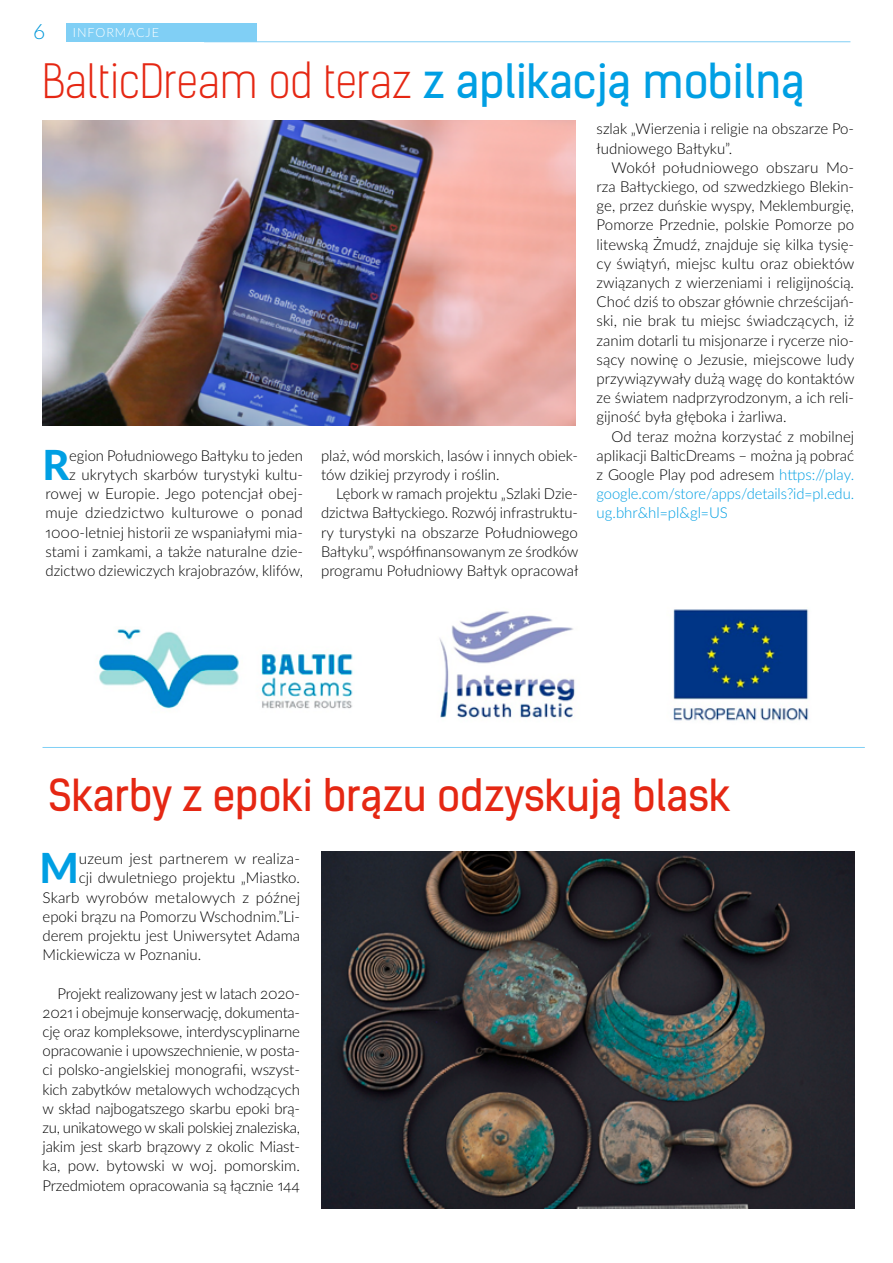
<style>
.page{position:relative;width:893px;height:1263px;background:#fff}
.page>*{position:absolute;margin:0;border:0;box-sizing:border-box;transform-origin:0 0}
.t1{font:300 45px "Kelson Sans";color:#e52713}
.t2{font:42px "Kelson Sans";color:#e52713}
.t3{font:800 41.4px "Lato";color:#009fe3}
.t4{font:300 21px "Lato";color:#0097d9}
.t5{font:300 15px/19.2px "Lato";color:#000;text-align:justify}
.t6{font:300 12.6px "Lato";letter-spacing:.07em;color:#fff}
.s1{font-weight:400;color:#009fe3}
.s2{color:#009fe3}
</style>
<div class="page">
<div style="left:67px;top:23px;width:190px;height:19px;background:#80cff5"></div>
<hr style="left:204px;top:41px;width:646px;height:1px;background:#80cff5">
<hr style="left:43px;top:747px;width:822px;height:1px;background:#80cff5">
<img style="left:43px;top:121px;width:533px;height:304px">
<img style="left:321px;top:851px;width:533px;height:357px">
<img style="left:99px;top:609px;width:710px;height:112px">
<h3 class="t4" style="left:33px;top:17px;width:14px">6</h3>
<p class="t6" style="left:73px;top:24px;width:88px">INFORMACJE</p>
<h1 class="t1" style="left:43px;top:54px;width:764px">BalticDream od teraz <span class="s1">z aplikacją mobilną</span></h1>
<p class="t5" style="left:45px;top:445px;width:259px;text-align:right">egion Południowego Bałtyku to jeden<br>z ukrytych skarbów turystyki kultu&shy;rowej w Europie. Jego potencjał obej&shy;muje dziedzictwo kulturowe o ponad 1000-letniej historii ze wspaniałymi mia&shy;stami i zamkami, a także naturalne dzie&shy;dzictwo dziewiczych krajobrazów, klifów,</p>
<p class="t5" style="left:321px;top:445px;width:258px">plaż, wód morskich, lasów i innych obiek&shy;tów dzikiej przyrody i roślin.</p>
<h3 class="t3" style="left:42px;top:434px;width:28px">R</h3>
<p class="t5" style="left:321px;top:484px;width:259px;text-indent:15px">Lębork w ramach projektu „Szlaki Dzie&shy;dzictwa Bałtyckiego. Rozwój infrastruktu&shy;ry turystyki na obszarze Południowego Bałtyku”, współfinansowanym ze środków programu Południowy Bałtyk opracował</p>
<p class="t5" style="left:597px;top:119px;width:259px">szlak „Wierzenia i religie na obszarze Po&shy;łudniowego Bałtyku”.</p>
<p class="t5" style="left:597px;top:157px;width:259px;text-indent:15px">Wokół południowego obszaru Mo&shy;rza Bałtyckiego, od szwedzkiego Blekin&shy;ge, przez duńskie wyspy, Meklemburgię, Pomorze Przednie, polskie Pomorze po litewską Żmudź, znajduje się kilka tysię&shy;cy świątyń, miejsc kultu oraz obiektów związanych z wierzeniami i religijnością.<br>Choć dziś to obszar głównie chrześcijań&shy;ski, nie brak tu miejsc świadczących, iż zanim dotarli tu misjonarze i rycerze nio&shy;sący nowinę o Jezusie, miejscowe ludy przywiązywały dużą wagę do kontaktów ze światem nadprzyrodzonym, a ich reli&shy;gijność była głęboka i żarliwa.</p>
<p class="t5" style="left:597px;top:426px;width:259px;text-indent:15px">Od teraz można korzystać z mobilnej aplikacji BalticDreams – można ją pobrać z Google Play pod adresem <span class="s2">https://play. google.com/store/apps/details?id=pl.edu. ug.bhr&amp;hl=pl&amp;gl=US</span></p>
<h2 class="t2" style="left:48px;top:769px;width:684px">Skarby z epoki brązu odzyskują blask</h2>
<h3 class="t3" style="left:39px;top:837px;width:41px">M</h3>
<p class="t5" style="left:79px;top:848px;width:223px">uzeum jest partnerem w realiza-</p>
<p class="t5" style="left:79px;top:868px;width:223px">cji dwuletniego projektu „Miastko.</p>
<p class="t5" style="left:43px;top:887px;width:259px">Skarb wyrobów metalowych z późnej</p>
<p class="t5" style="left:43px;top:906px;width:259px">epoki brązu na Pomorzu Wschodnim.”Li-</p>
<p class="t5" style="left:43px;top:925px;width:259px">derem projektu jest Uniwersytet Adama</p>
<p class="t5" style="left:43px;top:944px;width:160px">Mickiewicza w Poznaniu.</p>
<p class="t5" style="left:43px;top:983px;width:259px;text-indent:15px">Projekt realizowany jest w latach 2020- 2021 i obejmuje konserwację, dokumenta&shy;cję oraz kompleksowe, interdyscyplinarne opracowanie i upowszechnienie, w posta&shy;ci polsko-angielskiej monografii, wszyst&shy;kich zabytków metalowych wchodzących w skład najbogatszego skarbu epoki brą&shy;zu, unikatowego w skali polskiej znaleziska, jakim jest skarb brązowy z okolic Miast&shy;ka, pow. bytowski w woj. pomorskim.<br>Przedmiotem opracowania są łącznie 144</p>
</div>
